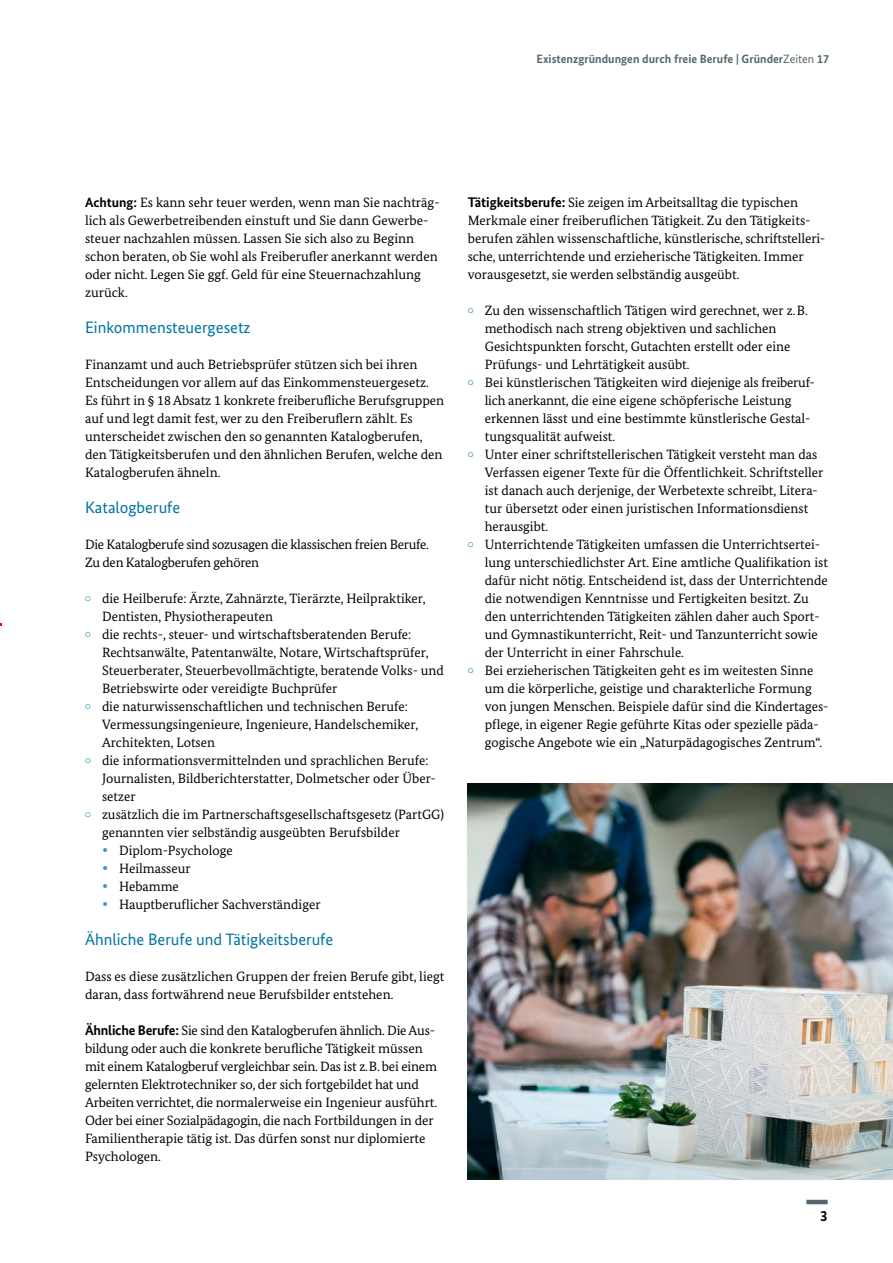
<style>
.page{position:relative;width:893px;height:1263px;background:#fff}
.page>*{position:absolute;margin:0;border:0;box-sizing:border-box;transform-origin:0 0}
.t1{font:16.5px "Bundes Sans";color:#0075a0}
.t2{font:700 15px "Bundes Sans";color:#000}
.t3{font:13.5px/18px "Bundes Serif";color:#000}
.t4{font:13.5px/18px "Bundes Serif";letter-spacing:-.02em;color:#000}
.t5{font:700 12px "Bundes Sans";color:#57666d}
.s1{font-weight:400}
.s2{font-family:"Bundes Sans";font-weight:700}
.s3{font-family:"Bundes Sans";font-weight:700;font-size:13.95px}
</style>
<div class="page">
<hr style="left:806px;top:1200px;width:22px;height:4px;background:#57666d">
<img style="left:468px;top:783px;width:425px;height:396px">
<p class="t5" style="left:536px;top:52px;width:294px">Existenzgründungen durch freie Berufe | Gründer<span class="s1">Zeiten</span> 17</p>
<p class="t3" style="left:85px;top:193px;width:356px"><span class="s2">Achtung:</span> Es kann sehr teuer werden, wenn man Sie nachträg&shy;lich als Gewerbetreibenden einstuft und Sie dann Gewerbe&shy;steuer nachzahlen müssen. Lassen Sie sich also zu Beginn schon beraten, ob Sie wohl als Freiberufler anerkannt werden oder nicht. Legen Sie ggf. Geld für eine Steuernachzahlung zurück.</p>
<h3 class="t1" style="left:85px;top:317px;width:167px">Einkommensteuergesetz</h3>
<p class="t3" style="left:85px;top:355px;width:361px">Finanzamt und auch Betriebsprüfer stützen sich bei ihren Entscheidungen vor allem auf das Einkommensteuergesetz.<br>Es führt in § 18 Absatz 1 konkrete freiberufliche Berufsgruppen auf und legt damit fest, wer zu den Freiberuflern zählt. Es unterscheidet zwischen den so genannten Katalogberufen, den Tätigkeitsberufen und den ähnlichen Berufen, welche den Katalogberufen ähneln.</p>
<h3 class="t1" style="left:85px;top:497px;width:97px">Katalogberufe</h3>
<p class="t4" style="left:85px;top:535px;width:345px">Die Katalogberufe sind sozusagen die klassischen freien Berufe.<br>Zu den Katalogberufen gehören</p>
<p class="t3" style="left:102px;top:589px;width:325px;text-indent:-17px"><sup>7</sup> die Heilberufe: Ärzte, Zahnärzte, Tierärzte, Heilpraktiker,<br>Dentisten, Physiotherapeuten</p>
<p class="t3" style="left:102px;top:625px;width:343px;text-indent:-17px"><sup>7</sup> die rechts-, steuer- und wirtschaftsberatenden Berufe:<br>Rechtsanwälte, Patentanwälte, Notare, Wirtschaftsprüfer, Steuerberater, Steuerbevollmächtigte, beratende Volks- und Betriebswirte oder vereidigte Buchprüfer</p>
<p class="t3" style="left:102px;top:697px;width:318px;text-indent:-17px"><sup>7</sup> die naturwissenschaftlichen und technischen Berufe:<br>Vermessungsingenieure, Ingenieure, Handelschemiker,<br>Architekten, Lotsen</p>
<p class="t3" style="left:102px;top:751px;width:335px;text-indent:-17px"><sup>7</sup> die informationsvermittelnden und sprachlichen Berufe:<br>Journalisten, Bildberichterstatter, Dolmetscher oder Über&shy;setzer</p>
<p class="t3" style="left:102px;top:805px;width:343px;text-indent:-17px"><sup>7</sup> zusätzlich die im Partnerschaftsgesellschaftsgesetz (PartGG) genannten vier selbständig ausgeübten Berufsbilder</p>
<p class="t3" style="left:119px;top:841px;width:115px">Diplom-Psychologe</p>
<p class="t3" style="left:119px;top:859px;width:73px">Heilmasseur</p>
<p class="t3" style="left:119px;top:877px;width:61px">Hebamme</p>
<p class="t3" style="left:119px;top:895px;width:203px">Hauptberuflicher Sachverständiger</p>
<h3 class="t1" style="left:85px;top:929px;width:250px">Ähnliche Berufe und Tätigkeitsberufe</h3>
<p class="t3" style="left:85px;top:967px;width:361px">Dass es diese zusätzlichen Gruppen der freien Berufe gibt, liegt daran, dass fortwährend neue Berufsbilder entstehen.</p>
<p class="t3" style="left:85px;top:1021px;width:354px"><span class="s3">Ähnliche Berufe:</span> Sie sind den Katalogberufen ähnlich. Die Aus&shy;bildung oder auch die konkrete berufliche Tätigkeit müssen mit einem Katalogberuf vergleichbar sein. Das ist z.B. bei einem gelernten Elektrotechniker so, der sich fortgebildet hat und Arbeiten verrichtet, die normalerweise ein Ingenieur ausführt.<br>Oder bei einer Sozialpädagogin, die nach Fortbildungen in der Familientherapie tätig ist. Das dürfen sonst nur diplomierte Psychologen.</p>
<p class="t3" style="left:468px;top:193px;width:359px"><span class="s3">Tätigkeitsberufe:</span> Sie zeigen im Arbeitsalltag die typischen Merkmale einer freiberuflichen Tätigkeit. Zu den Tätigkeits&shy;berufen zählen wissenschaftliche, künstlerische, schriftstelleri&shy;sche, unterrichtende und erzieherische Tätigkeiten. Immer vorausgesetzt, sie werden selbständig ausgeübt.</p>
<p class="t3" style="left:485px;top:301px;width:325px;text-indent:-17px"><sup>7</sup> Zu den wissenschaftlich Tätigen wird gerechnet, wer z.B. methodisch nach streng objektiven und sachlichen Gesichtspunkten forscht, Gutachten erstellt oder eine Prüfungs- und Lehrtätigkeit ausübt.</p>
<p class="t3" style="left:485px;top:373px;width:332px;text-indent:-17px"><sup>7</sup> Bei künstlerischen Tätigkeiten wird diejenige als freiberuf&shy;lich anerkannt, die eine eigene schöpferische Leistung erkennen lässt und eine bestimmte künstlerische Gestal&shy;tungsqualität aufweist.</p>
<p class="t3" style="left:485px;top:445px;width:340px;text-indent:-17px"><sup>7</sup> Unter einer schriftstellerischen Tätigkeit versteht man das Verfassen eigener Texte für die Öffentlichkeit. Schriftsteller ist danach auch derjenige, der Werbetexte schreibt, Litera&shy;tur übersetzt oder einen juristischen Informationsdienst herausgibt.</p>
<p class="t3" style="left:485px;top:535px;width:345px;text-indent:-17px"><sup>7</sup> Unterrichtende Tätigkeiten umfassen die Unterrichtsertei&shy;lung unterschiedlichster Art. Eine amtliche Qualifikation ist dafür nicht nötig. Entscheidend ist, dass der Unterrichtende die notwendigen Kenntnisse und Fertigkeiten besitzt. Zu den unterrichtenden Tätigkeiten zählen daher auch Sport&shy;und Gymnastikunterricht, Reit- und Tanzunterricht sowie der Unterricht in einer Fahrschule.</p>
<p class="t3" style="left:485px;top:661px;width:345px;text-indent:-17px"><sup>7</sup> Bei erzieherischen Tätigkeiten geht es im weitesten Sinne um die körperliche, geistige und charakterliche Formung von jungen Menschen. Beispiele dafür sind die Kindertages&shy;pflege, in eigener Regie geführte Kitas oder spezielle päda&shy;gogische Angebote wie ein „Naturpädagogisches Zentrum“.</p>
<p class="t2" style="left:820px;top:1207px;width:9px">3</p>
</div>
